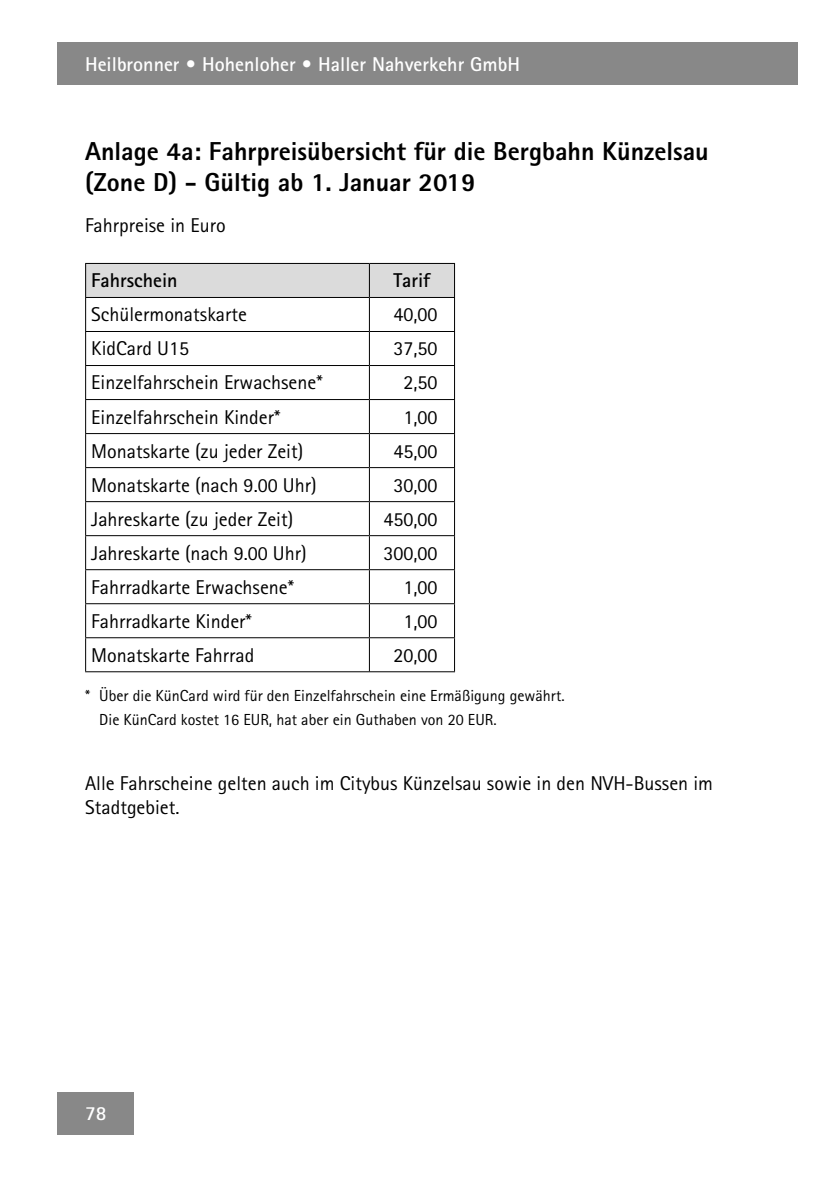
<style>
.page{position:relative;width:840px;height:1191px;background:#fff}
.page>*{position:absolute;margin:0;border:0;box-sizing:border-box;transform-origin:0 0}
.t1{font:800 26px/31.2px "Rotis Sans Serif Pro";color:#000}
.t2{font:20px/24px "Rotis Sans Serif Pro";color:#000}
.t3{font:700 20px "Rotis Sans Serif Pro";color:#fff}
.t4{font:700 20px "Rotis Sans Serif Pro";color:#000}
.t5{font:16px/24px "Rotis Sans Serif Pro";color:#000}
</style>
<div class="page">
<div style="left:57px;top:43px;width:740px;height:42px;background:#888"></div>
<div style="left:57px;top:1091px;width:76px;height:43px;background:#888"></div>
<div style="left:86px;top:264px;width:368px;height:33px;background:#dbdbdb"></div>
<hr style="left:85px;top:263px;width:284px;height:1px;background:#000">
<hr style="left:85px;top:264px;width:1px;height:33px;background:#000">
<hr style="left:369px;top:263px;width:86px;height:1px;background:#000">
<hr style="left:369px;top:264px;width:1px;height:33px;background:#000">
<hr style="left:454px;top:264px;width:1px;height:33px;background:#000">
<hr style="left:85px;top:297px;width:284px;height:1px;background:#000">
<hr style="left:85px;top:298px;width:1px;height:33px;background:#000">
<hr style="left:369px;top:297px;width:86px;height:1px;background:#000">
<hr style="left:369px;top:298px;width:1px;height:33px;background:#000">
<hr style="left:454px;top:298px;width:1px;height:33px;background:#000">
<hr style="left:85px;top:331px;width:284px;height:1px;background:#000">
<hr style="left:85px;top:332px;width:1px;height:33px;background:#000">
<hr style="left:369px;top:331px;width:86px;height:1px;background:#000">
<hr style="left:369px;top:332px;width:1px;height:33px;background:#000">
<hr style="left:454px;top:332px;width:1px;height:33px;background:#000">
<hr style="left:85px;top:365px;width:284px;height:1px;background:#000">
<hr style="left:85px;top:366px;width:1px;height:33px;background:#000">
<hr style="left:369px;top:365px;width:86px;height:1px;background:#000">
<hr style="left:369px;top:366px;width:1px;height:33px;background:#000">
<hr style="left:454px;top:366px;width:1px;height:33px;background:#000">
<hr style="left:85px;top:399px;width:284px;height:1px;background:#000">
<hr style="left:85px;top:400px;width:1px;height:33px;background:#000">
<hr style="left:369px;top:399px;width:86px;height:1px;background:#000">
<hr style="left:369px;top:400px;width:1px;height:33px;background:#000">
<hr style="left:454px;top:400px;width:1px;height:33px;background:#000">
<hr style="left:85px;top:433px;width:284px;height:1px;background:#000">
<hr style="left:85px;top:434px;width:1px;height:33px;background:#000">
<hr style="left:369px;top:433px;width:86px;height:1px;background:#000">
<hr style="left:369px;top:434px;width:1px;height:33px;background:#000">
<hr style="left:454px;top:434px;width:1px;height:33px;background:#000">
<hr style="left:85px;top:467px;width:284px;height:1px;background:#000">
<hr style="left:85px;top:468px;width:1px;height:33px;background:#000">
<hr style="left:369px;top:467px;width:86px;height:1px;background:#000">
<hr style="left:369px;top:468px;width:1px;height:33px;background:#000">
<hr style="left:454px;top:468px;width:1px;height:33px;background:#000">
<hr style="left:85px;top:501px;width:284px;height:1px;background:#000">
<hr style="left:85px;top:502px;width:1px;height:33px;background:#000">
<hr style="left:369px;top:501px;width:86px;height:1px;background:#000">
<hr style="left:369px;top:502px;width:1px;height:33px;background:#000">
<hr style="left:454px;top:502px;width:1px;height:33px;background:#000">
<hr style="left:85px;top:535px;width:284px;height:1px;background:#000">
<hr style="left:85px;top:536px;width:1px;height:33px;background:#000">
<hr style="left:369px;top:535px;width:86px;height:1px;background:#000">
<hr style="left:369px;top:536px;width:1px;height:33px;background:#000">
<hr style="left:454px;top:536px;width:1px;height:33px;background:#000">
<hr style="left:85px;top:569px;width:284px;height:1px;background:#000">
<hr style="left:85px;top:570px;width:1px;height:33px;background:#000">
<hr style="left:369px;top:569px;width:86px;height:1px;background:#000">
<hr style="left:369px;top:570px;width:1px;height:33px;background:#000">
<hr style="left:454px;top:570px;width:1px;height:33px;background:#000">
<hr style="left:85px;top:603px;width:284px;height:1px;background:#000">
<hr style="left:85px;top:604px;width:1px;height:33px;background:#000">
<hr style="left:369px;top:603px;width:86px;height:1px;background:#000">
<hr style="left:369px;top:604px;width:1px;height:33px;background:#000">
<hr style="left:454px;top:604px;width:1px;height:33px;background:#000">
<hr style="left:85px;top:637px;width:284px;height:1px;background:#000">
<hr style="left:85px;top:638px;width:1px;height:33px;background:#000">
<hr style="left:369px;top:637px;width:86px;height:1px;background:#000">
<hr style="left:369px;top:638px;width:1px;height:33px;background:#000">
<hr style="left:454px;top:638px;width:1px;height:33px;background:#000">
<hr style="left:85px;top:671px;width:370px;height:1px;background:#000">
<p class="t3" style="left:85px;top:56px;width:436px">Heilbronner • Hohenloher • Haller Nahverkehr GmbH</p>
<h1 class="t1" style="left:85px;top:138px;width:624px">Anlage 4a: Fahrpreisübersicht für die Bergbahn Künzelsau (Zone D) - Gültig ab 1. Januar 2019</h1>
<p class="t2" style="left:85px;top:216px;width:142px">Fahrpreise in Euro</p>
<p class="t4" style="left:91px;top:273px;width:88px">Fahrschein</p>
<p class="t4" style="left:393px;top:273px;width:38px">Tarif</p>
<p class="t2" style="left:91px;top:305px;width:157px">Schülermonatskarte</p>
<p class="t2" style="left:393px;top:305px;width:46px">40,00</p>
<p class="t2" style="left:91px;top:339px;width:99px">KidCard U15</p>
<p class="t2" style="left:393px;top:339px;width:46px">37,50</p>
<p class="t2" style="left:91px;top:373px;width:233px">Einzelfahrschein Erwachsene*</p>
<p class="t2" style="left:403px;top:373px;width:36px">2,50</p>
<p class="t2" style="left:91px;top:407px;width:190px">Einzelfahrschein Kinder*</p>
<p class="t2" style="left:403px;top:407px;width:36px">1,00</p>
<p class="t2" style="left:91px;top:441px;width:213px">Monatskarte (zu jeder Zeit)</p>
<p class="t2" style="left:393px;top:441px;width:46px">45,00</p>
<p class="t2" style="left:91px;top:475px;width:227px">Monatskarte (nach 9.00 Uhr)</p>
<p class="t2" style="left:393px;top:475px;width:46px">30,00</p>
<p class="t2" style="left:91px;top:509px;width:203px">Jahreskarte (zu jeder Zeit)</p>
<p class="t2" style="left:383px;top:509px;width:56px">450,00</p>
<p class="t2" style="left:91px;top:543px;width:217px">Jahreskarte (nach 9.00 Uhr)</p>
<p class="t2" style="left:383px;top:543px;width:56px">300,00</p>
<p class="t2" style="left:91px;top:577px;width:204px">Fahrradkarte Erwachsene*</p>
<p class="t2" style="left:403px;top:577px;width:36px">1,00</p>
<p class="t2" style="left:91px;top:611px;width:162px">Fahrradkarte Kinder*</p>
<p class="t2" style="left:403px;top:611px;width:36px">1,00</p>
<p class="t2" style="left:91px;top:645px;width:164px">Monatskarte Fahrrad</p>
<p class="t2" style="left:393px;top:645px;width:46px">20,00</p>
<p class="t5" style="left:99px;top:685px;width:466px;text-indent:-14px">* Über die KünCard wird für den Einzelfahrschein eine Ermäßigung gewährt.<br>Die KünCard kostet 16 EUR, hat aber ein Guthaben von 20 EUR.</p>
<p class="t2" style="left:85px;top:773px;width:629px">Alle Fahrscheine gelten auch im Citybus Künzelsau sowie in den NVH-Bussen im<br>Stadtgebiet.</p>
<p class="t3" style="left:85px;top:1105px;width:23px">78</p>
</div>
